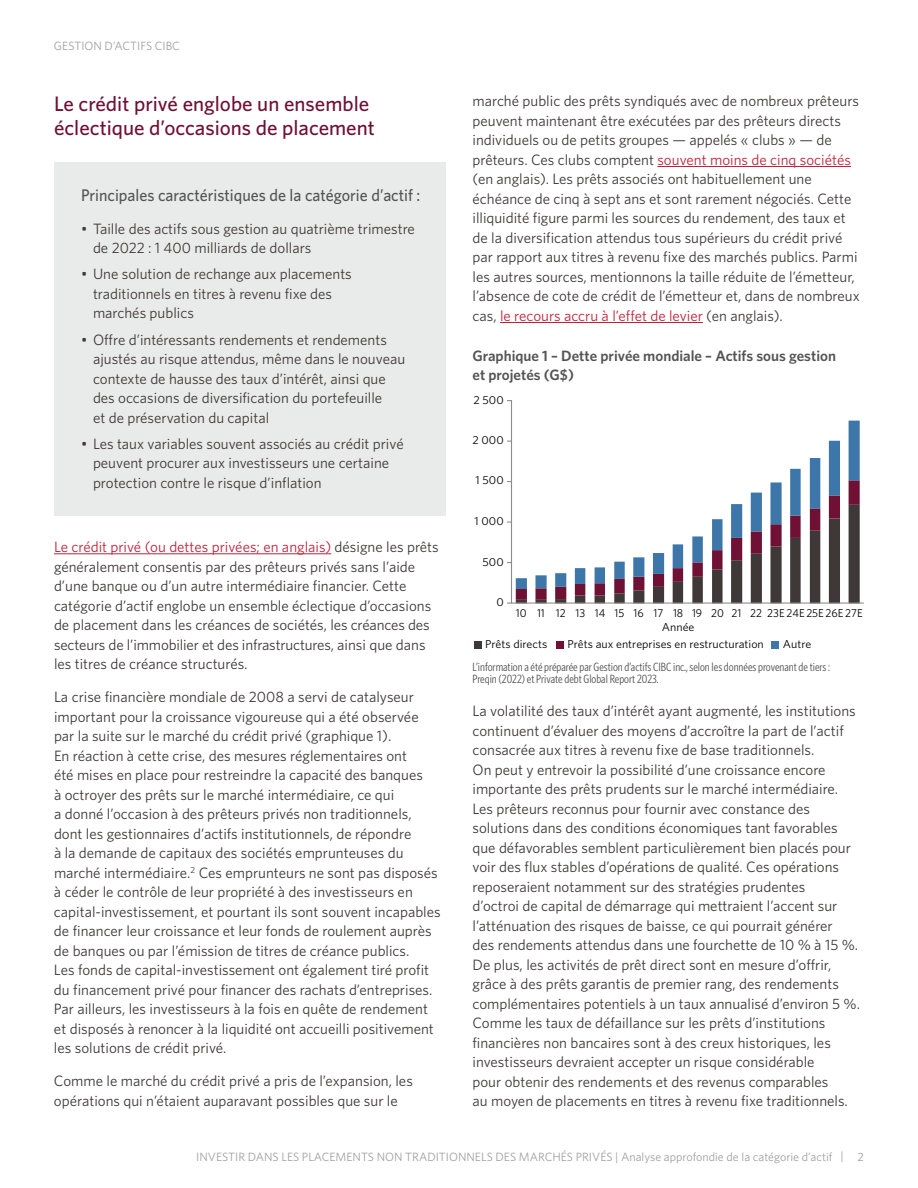
<style>
.page{position:relative;width:918px;height:1188px;background:#fff}
.page>*{position:absolute;margin:0;border:0;box-sizing:border-box;transform-origin:0 0}
.Subheader_H3{font:500 21px/24px "Whitney";color:#6f1035}
.Subheader_H4{font:500 16.8px "Whitney";color:#545455;scale:.95 1}
.Body_P{font:15px/19.5px "Whitney";color:#3f3838}
.Subheader_H5{font:600 15px/19.5px "Whitney";color:#545455}
.Source_p{font:12px/12px "Whitney Condensed";color:#545455}
.t1{font:12px "Whitney";color:#a0a0a1}
.t2{font:11.55px "Whitney";color:#000;scale:1.04 1}
.t3{font:11.55px/14px "Whitney";color:#000}
.s1{color:#bf233b}
</style>
<div class="page">
<div style="left:54px;top:162px;width:392px;height:354px;background:#e9ebea"></div>
<hr style="left:54px;top:553px;width:277px;height:1px;background:#bf233b">
<hr style="left:657px;top:166px;width:194px;height:1px;background:#bf233b">
<hr style="left:500px;top:322px;width:203px;height:1px;background:#bf233b">
<div style="left:474px;top:641px;width:7px;height:7px;background:#3f3838"></div>
<div style="left:556px;top:641px;width:8px;height:7px;background:#6f1035"></div>
<div style="left:772px;top:641px;width:7px;height:7px;background:#3d76a8"></div>
<svg style="left:510px;top:400px;width:354px;height:204px"></svg>
<p class="t1" style="left:54px;top:38px;width:127px">GESTION D’ACTIFS CIBC</p>
<h3 class="Subheader_H3" style="left:54px;top:92px;width:322px">Le crédit privé englobe un ensemble éclectique d’occasions de placement</h3>
<h4 class="Subheader_H4" style="left:81px;top:184px;width:359px">Principales caractéristiques de la catégorie d’actif :</h4>
<p class="Body_P" style="left:93px;top:218px;width:323px;text-indent:-12px">• Taille des actifs sous gestion au quatrième trimestre de 2022 : 1 400 milliards de dollars</p>
<p class="Body_P" style="left:93px;top:264px;width:260px;text-indent:-12px">• Une solution de rechange aux placements traditionnels en titres à revenu fixe des marchés publics</p>
<p class="Body_P" style="left:93px;top:329px;width:314px;text-indent:-12px">• Offre d’intéressants rendements et rendements ajustés au risque attendus, même dans le nouveau contexte de hausse des taux d’intérêt, ainsi que des occasions de diversification du portefeuille<br>et de préservation du capital</p>
<p class="Body_P" style="left:93px;top:433px;width:312px;text-indent:-12px">• Les taux variables souvent associés au crédit privé peuvent procurer aux investisseurs une certaine protection contre le risque d’inflation</p>
<p class="Body_P" style="left:54px;top:537px;width:386px"><span class="s1">Le crédit privé (ou dettes privées; en anglais)</span> désigne les prêts généralement consentis par des prêteurs privés sans l’aide d’une banque ou d’un autre intermédiaire financier. Cette catégorie d’actif englobe un ensemble éclectique d’occasions de placement dans les créances de sociétés, les créances des secteurs de l’immobilier et des infrastructures, ainsi que dans les titres de créance structurés.</p>
<p class="Body_P" style="left:54px;top:687px;width:388px">La crise financière mondiale de 2008 a servi de catalyseur important pour la croissance vigoureuse qui a été observée par la suite sur le marché du crédit privé (graphique 1).<br>En réaction à cette crise, des mesures réglementaires ont<br>été mises en place pour restreindre la capacité des banques<br>à octroyer des prêts sur le marché intermédiaire, ce qui<br>a donné l’occasion à des prêteurs privés non traditionnels, dont les gestionnaires d’actifs institutionnels, de répondre<br>à la demande de capitaux des sociétés emprunteuses du marché intermédiaire.<sup>2</sup> Ces emprunteurs ne sont pas disposés à céder le contrôle de leur propriété à des investisseurs en capital-investissement, et pourtant ils sont souvent incapables de financer leur croissance et leur fonds de roulement auprès de banques ou par l’émission de titres de créance publics.<br>Les fonds de capital-investissement ont également tiré profit du financement privé pour financer des rachats d’entreprises.<br>Par ailleurs, les investisseurs à la fois en quête de rendement et disposés à renoncer à la liquidité ont accueilli positivement les solutions de crédit privé.</p>
<p class="Body_P" style="left:54px;top:1071px;width:360px">Comme le marché du crédit privé a pris de l’expansion, les opérations qui n’étaient auparavant possibles que sur le</p>
<p class="Body_P" style="left:472px;top:91px;width:389px">marché public des prêts syndiqués avec de nombreux prêteurs peuvent maintenant être exécutées par des prêteurs directs individuels ou de petits groupes — appelés « clubs » — de prêteurs. Ces clubs comptent <span class="s1">souvent moins de cinq sociétés </span>(en anglais). Les prêts associés ont habituellement une échéance de cinq à sept ans et sont rarement négociés. Cette illiquidité figure parmi les sources du rendement, des taux et de la diversification attendus tous supérieurs du crédit privé par rapport aux titres à revenu fixe des marchés publics. Parmi les autres sources, mentionnons la taille réduite de l’émetteur, l’absence de cote de crédit de l’émetteur et, dans de nombreux cas, <span class="s1">le recours accru à l’effet de levier</span> (en anglais).</p>
<h5 class="Subheader_H5" style="left:472px;top:345px;width:365px">Graphique 1 – Dette privée mondiale – Actifs sous gestion et projetés (G$)</h5>
<p class="t2" style="left:473px;top:392px;width:31px">2 500</p>
<p class="t2" style="left:473px;top:432px;width:32px">2 000</p>
<p class="t2" style="left:476px;top:473px;width:28px">1 500</p>
<p class="t2" style="left:475px;top:513px;width:29px">1 000</p>
<p class="t2" style="left:483px;top:554px;width:22px">500</p>
<p class="t2" style="left:496px;top:594px;width:9px">0</p>
<p class="t3" style="left:662px;top:606px;width:34px;text-indent:-146px">10 11 12 13 14 15 16 17 18<br>Année</p>
<p class="t3" style="left:692px;top:606px;width:172px">19 20 21 22 23E 24E 25E 26E 27E</p>
<p class="Source_p" style="left:472px;top:661px;width:359px">L’information a été préparée par Gestion d’actifs CIBC inc., selon les données provenant de tiers :<br>Preqin (2022) et Private debt Global Report 2023.</p>
<p class="Body_P" style="left:472px;top:701px;width:389px">La volatilité des taux d’intérêt ayant augmenté, les institutions continuent d’évaluer des moyens d’accroître la part de l’actif consacrée aux titres à revenu fixe de base traditionnels.<br>On peut y entrevoir la possibilité d’une croissance encore importante des prêts prudents sur le marché intermédiaire.<br>Les prêteurs reconnus pour fournir avec constance des solutions dans des conditions économiques tant favorables que défavorables semblent particulièrement bien placés pour voir des flux stables d’opérations de qualité. Ces opérations reposeraient notamment sur des stratégies prudentes<br>d’octroi de capital de démarrage qui mettraient l’accent sur l’atténuation des risques de baisse, ce qui pourrait générer<br>des rendements attendus dans une fourchette de 10 % à 15 %.<br>De plus, les activités de prêt direct sont en mesure d’offrir, grâce à des prêts garantis de premier rang, des rendements complémentaires potentiels à un taux annualisé d’environ 5 %.<br>Comme les taux de défaillance sur les prêts d’institutions financières non bancaires sont à des creux historiques, les investisseurs devraient accepter un risque considérable<br>pour obtenir des rendements et des revenus comparables<br>au moyen de placements en titres à revenu fixe traditionnels.</p>
<p class="t2" style="left:485px;top:636px;width:61px">Prêts directs</p>
<p class="t2" style="left:567px;top:636px;width:190px">Prêts aux entreprises en restructuration</p>
<p class="t2" style="left:783px;top:636px;width:29px">Autre</p>
<p class="t1" style="left:196px;top:1149px;width:669px">INVESTIR DANS LES PLACEMENTS NON TRADITIONNELS DES MARCHÉS PRIVÉS | Analyse approfondie de la catégorie d’actif | 2</p>
</div>
